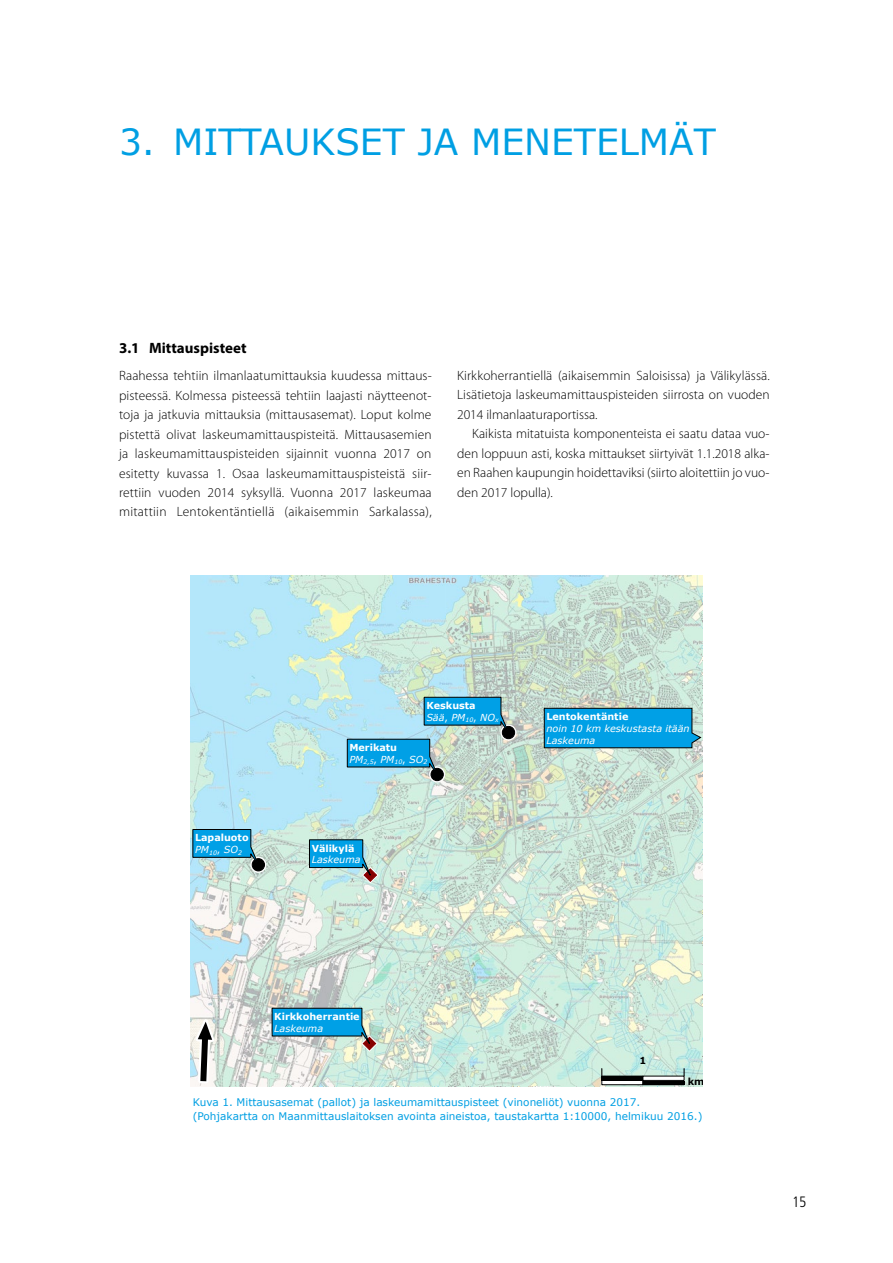
<style>
.page{position:relative;width:893px;height:1263px;background:#fff}
.page>*{position:absolute;margin:0;border:0;box-sizing:border-box;transform-origin:0 0}
.t1{font:36px "Verdana";color:#009fe3}
.t2{font:700 15px "Myriad Pro";color:#000}
.t3{font:300 condensed 15px "Frutiger";color:#000}
.t4{font:300 13.5px/19.5px "Myriad Pro";color:#000;text-align:justify}
.t5{font:10.5px/14.2px "Verdana";color:#009fe3}
.t6{font:700 9.6px/11.7px "Verdana";color:#fff}
.t7{font:italic 9.6px/11.9px "Verdana";color:#fff}
.t8{font:700 9.6px "Verdana";color:#000}
.s1{font-weight:400;font-style:italic}
.s2{font-weight:400}
</style>
<div class="page">
<img style="left:191px;top:575px;width:511px;height:512px">
<img style="left:702px;top:575px;width:1px;height:256px">
<img style="left:702px;top:831px;width:1px;height:256px">
<div style="left:501px;top:725px;width:15px;height:15px;background:#f2f1f1;border-radius:50%"></div>
<div style="left:501px;top:725px;width:15px;height:15px;border:1px solid #fff;border-radius:50%"></div>
<div style="left:502px;top:726px;width:13px;height:13px;background:#000;border-radius:50%"></div>
<div style="left:502px;top:726px;width:13px;height:13px;border:1px solid #000;border-radius:50%"></div>
<div style="left:430px;top:767px;width:15px;height:15px;border:1px solid #fff;border-radius:50%"></div>
<div style="left:431px;top:768px;width:12px;height:13px;border:1px solid #000;border-radius:50%"></div>
<div style="left:251px;top:857px;width:15px;height:15px;border:1px solid #fff;border-radius:50%"></div>
<div style="left:252px;top:859px;width:12px;height:12px;background:#000;border-radius:50%"></div>
<div style="left:252px;top:858px;width:13px;height:13px;border:1px solid #000;border-radius:50%"></div>
<svg style="left:309px;top:839px;width:69px;height:44px;background:#5db1ce"></svg>
<svg style="left:272px;top:1008px;width:105px;height:43px;background:#58aece"></svg>
<svg style="left:192px;top:829px;width:69px;height:40px;background:#42a6cd"></svg>
<svg style="left:347px;top:697px;width:164px;height:82px;background:#79bed5"></svg>
<svg style="left:544px;top:708px;width:158px;height:40px;background:#0b9bd9"></svg>
<svg style="left:683px;top:1068px;width:2px;height:8px"></svg>
<div style="left:602px;top:1080px;width:41px;height:5px;background:#fff"></div>
<div style="left:602px;top:1080px;width:41px;height:5px;border:1px solid #000"></div>
<hr style="left:602px;top:1076px;width:41px;height:4px;background:#000">
<div style="left:602px;top:1076px;width:41px;height:5px;border:1px solid #000"></div>
<div style="left:643px;top:1080px;width:41px;height:5px;background:#000"></div>
<hr style="left:643px;top:1076px;width:41px;height:4px;background:#fff">
<div style="left:643px;top:1076px;width:41px;height:5px;border:1px solid #000"></div>
<svg style="left:191px;top:1016px;width:27px;height:70px"></svg>
<h1 class="t1" style="left:119px;top:117px;width:598px">3. MITTAUKSET JA MENETELMÄT</h1>
<p class="t2" style="left:119px;top:338px;width:129px">3.1 Mittauspisteet</p>
<p class="t4" style="left:119px;top:366px;width:314px">Raahessa tehtiin ilmanlaatumittauksia kuudessa mittaus&shy;pisteessä. Kolmessa pisteessä tehtiin laajasti näytteenot&shy;toja ja jatkuvia mittauksia (mittausasemat). Loput kolme pistettä olivat laskeumamittauspisteitä. Mittausasemien ja laskeumamittauspisteiden sijainnit vuonna 2017 on esitetty kuvassa 1. Osaa laskeumamittauspisteistä siir&shy;rettiin vuoden 2014 syksyllä. Vuonna 2017 laskeumaa mitattiin Lentokentäntiellä (aikaisemmin Sarkalassa),</p>
<p class="t4" style="left:457px;top:366px;width:314px">Kirkkoherrantiellä (aikaisemmin Saloisissa) ja Välikylässä.<br>Lisätietoja laskeumamittauspisteiden siirrosta on vuoden 2014 ilmanlaaturaportissa.</p>
<p class="t4" style="left:457px;top:424px;width:314px;text-indent:15px">Kaikista mitatuista komponenteista ei saatu dataa vuo&shy;den loppuun asti, koska mittaukset siirtyivät 1.1.2018 alka&shy;en Raahen kaupungin hoidettaviksi (siirto aloitettiin jo vuo&shy;den 2017 lopulla).</p>
<p class="t6" style="left:195px;top:832px;width:55px">Lapaluoto<br><span class="s1">PM</span><sub>10</sub><span class="s2">,</span> <span class="s1">SO</span><sub>2</sub></p>
<p class="t6" style="left:426px;top:700px;width:74px">Keskusta<br><span class="s1">Sää</span><span class="s2">,</span> <span class="s1">PM</span><sub>10</sub><span class="s2">,</span> <span class="s1">NO</span><sub>x</sub></p>
<p class="t6" style="left:349px;top:742px;width:80px">Merikatu<br><span class="s1">PM</span><sub>2,5</sub><span class="s2">,</span> <span class="s1">PM</span><sub>10</sub><span class="s2">,</span> <span class="s1">SO</span><sub>2</sub></p>
<p class="t6" style="left:312px;top:842px;width:44px">Välikylä</p>
<p class="t7" style="left:312px;top:854px;width:50px">Laskeuma</p>
<p class="t6" style="left:546px;top:710px;width:84px">Lentokentäntie</p>
<p class="t7" style="left:546px;top:722px;width:145px">noin 10 km keskustasta itään<br>Laskeuma</p>
<p class="t6" style="left:274px;top:1010px;width:87px">Kirkkoherrantie</p>
<p class="t7" style="left:274px;top:1022px;width:50px">Laskeuma</p>
<p class="t8" style="left:639px;top:1054px;width:8px">1</p>
<p class="t8" style="left:688px;top:1074px;width:18px">km</p>
<p class="t5" style="left:193px;top:1095px;width:511px">Kuva 1. Mittausasemat (pallot) ja laskeumamittauspisteet (vinoneliöt) vuonna 2017. (Pohjakartta on Maanmittauslaitoksen avointa aineistoa, taustakartta 1:10000, helmikuu 2016.)</p>
<p class="t3" style="left:792px;top:1193px;width:16px">15</p>
</div>
